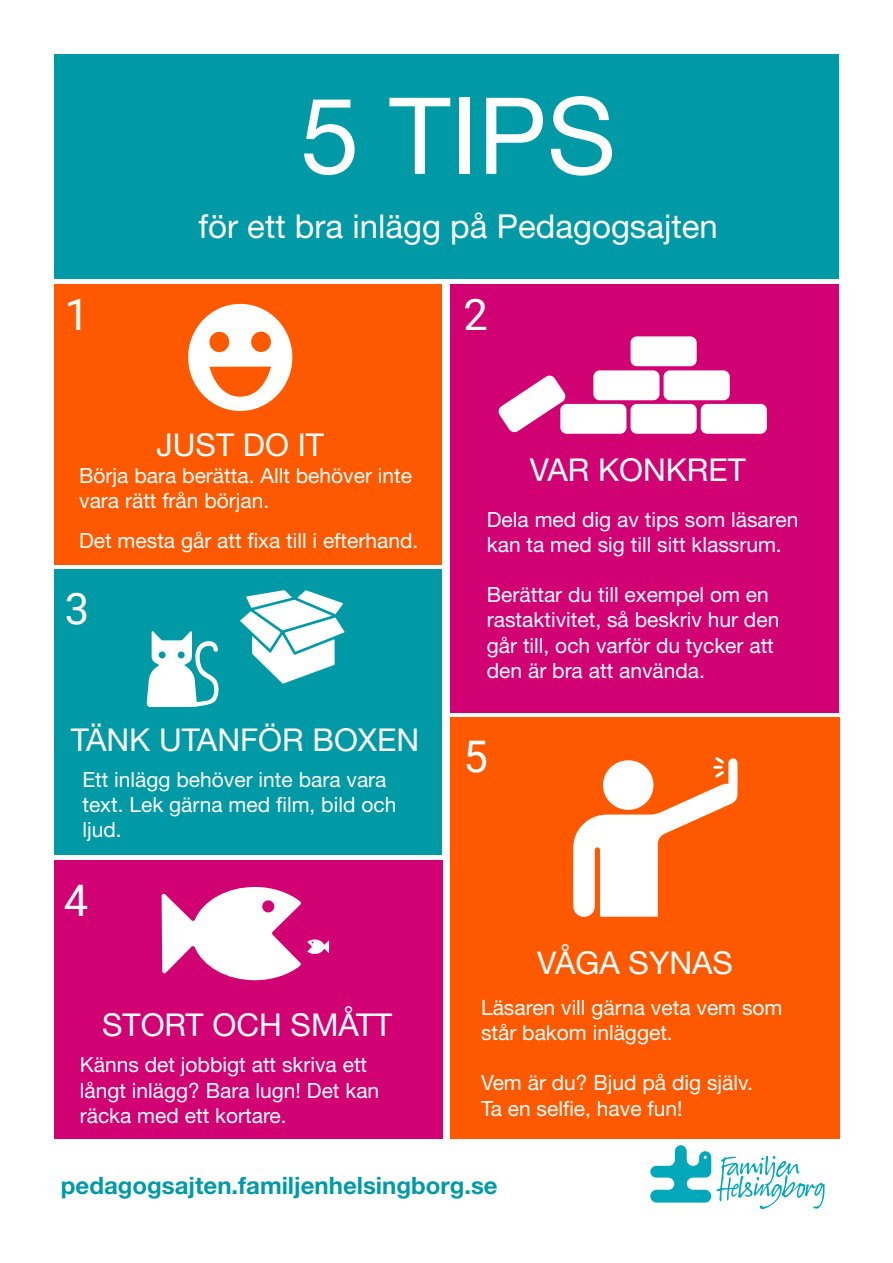
<style>
.page{position:relative;width:893px;height:1263px;background:#fff}
.page>*{position:absolute;margin:0;border:0;box-sizing:border-box;transform-origin:0 0}
.t1{font:106.5px "Helvetica Neue LT Std";color:#fff}
.t2{font:43.5px "Roboto";color:#fff}
.t3{font:33px "Helvetica Neue LT Std";color:#fff}
.t4{font:31.5px "Helvetica Neue LT Std";color:#fff}
.t5{font:700 24px "Helvetica Neue LT Std";color:#009aa6}
.t6{font:21px/25.2px "Helvetica Neue LT Std";color:#fff}
</style>
<div class="page">
<div style="left:54px;top:54px;width:785px;height:225px;background:#0099a6"></div>
<div style="left:54px;top:284px;width:388px;height:280px;background:#ff5900"></div>
<div style="left:450px;top:284px;width:389px;height:428px;background:#d10073"></div>
<div style="left:54px;top:569px;width:388px;height:286px;background:#0099a6"></div>
<div style="left:54px;top:860px;width:388px;height:279px;background:#d10073"></div>
<div style="left:450px;top:718px;width:389px;height:421px;background:#ff5900"></div>
<svg style="left:240px;top:590px;width:105px;height:94px"></svg>
<svg style="left:147px;top:631px;width:72px;height:76px"></svg>
<svg style="left:162px;top:887px;width:139px;height:93px"></svg>
<svg style="left:307px;top:939px;width:22px;height:15px"></svg>
<svg style="left:573px;top:757px;width:165px;height:160px"></svg>
<svg style="left:188px;top:304px;width:104px;height:107px"></svg>
<svg style="left:717px;top:1156px;width:108px;height:53px"></svg>
<svg style="left:650px;top:1145px;width:61px;height:57px"></svg>
<div style="left:560px;top:404px;width:66px;height:30px;background:#fff;border-radius:6px"></div>
<div style="left:630px;top:404px;width:67px;height:30px;background:#fff;border-radius:6px"></div>
<div style="left:701px;top:404px;width:66px;height:30px;background:#fff;border-radius:6px"></div>
<div style="left:593px;top:370px;width:66px;height:30px;background:#fff;border-radius:6px"></div>
<svg style="left:498px;top:375px;width:68px;height:58px"></svg>
<div style="left:664px;top:370px;width:66px;height:30px;background:#fff;border-radius:6px"></div>
<div style="left:630px;top:336px;width:67px;height:30px;background:#fff;border-radius:6px"></div>
<p class="t1" style="left:300px;top:72px;width:317px">5 TIPS</p>
<p class="t3" style="left:198px;top:207px;width:521px">för ett bra inlägg på Pedagogsajten</p>
<p class="t2" style="left:65px;top:284px;width:26px">1</p>
<p class="t2" style="left:463px;top:284px;width:26px">2</p>
<p class="t4" style="left:157px;top:426px;width:169px">JUST DO IT</p>
<p class="t6" style="left:79px;top:462px;width:334px">Börja bara berätta. Allt behöver inte vara rätt från början.</p>
<p class="t6" style="left:79px;top:527px;width:341px">Det mesta går att fixa till i efterhand.</p>
<p class="t2" style="left:65px;top:578px;width:26px">3</p>
<p class="t4" style="left:71px;top:721px;width:350px">TÄNK UTANFÖR BOXEN</p>
<p class="t6" style="left:82px;top:766px;width:315px">Ett inlägg behöver inte bara vara text. Lek gärna med film, bild och ljud.</p>
<p class="t2" style="left:64px;top:870px;width:26px">4</p>
<p class="t4" style="left:102px;top:1006px;width:291px">STORT OCH SMÅTT</p>
<p class="t6" style="left:80px;top:1052px;width:301px">Känns det jobbigt att skriva ett långt inlägg? Bara lugn! Det kan räcka med ett kortare.</p>
<p class="t4" style="left:530px;top:451px;width:218px">VAR KONKRET</p>
<p class="t6" style="left:487px;top:506px;width:313px">Dela med dig av tips som läsaren kan ta med sig till sitt klassrum.</p>
<p class="t6" style="left:487px;top:582px;width:284px">Berättar du till exempel om en</p>
<p class="t6" style="left:487px;top:607px;width:294px">rastaktivitet, så beskriv hur den går till, och varför du tycker att den är bra att använda.</p>
<p class="t2" style="left:463px;top:726px;width:26px">5</p>
<p class="t4" style="left:537px;top:944px;width:197px">VÅGA SYNAS</p>
<p class="t6" style="left:481px;top:994px;width:303px">Läsaren vill gärna veta vem som står bakom inlägget.</p>
<p class="t6" style="left:481px;top:1070px;width:273px">Vem är du? Bjud på dig själv.</p>
<p class="t6" style="left:481px;top:1095px;width:203px">Ta en selfie, have fun!</p>
<p class="t5" style="left:61px;top:1171px;width:438px">pedagogsajten.familjenhelsingborg.se</p>
</div>
